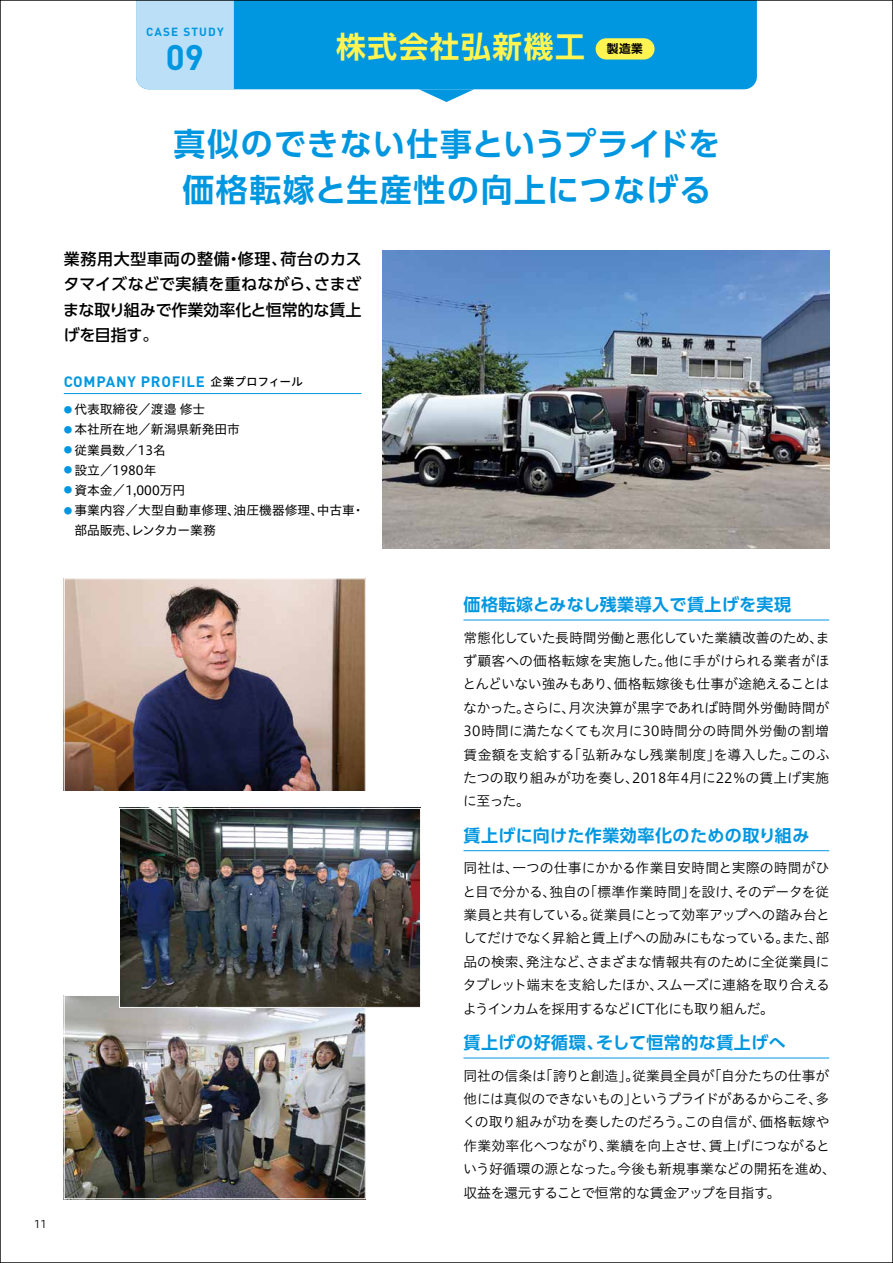
<style>
.page{position:relative;width:893px;height:1263px;background:#fff}
.page>*{position:absolute;margin:0;border:0;box-sizing:border-box;transform-origin:0 0}
.t1{font:700 35.1px "DIN";color:#0097e0}
.t2{font:700 31.95px/46.8px "UD Shin Go Pro De";letter-spacing:.04em;color:#0097e0}
.t3{font:700 29.7px "UD Shin Go Pro De";letter-spacing:.05em;color:#fff452}
.t4{font:700 16.95px "UD Shin Go Pro De";letter-spacing:.03em;color:#0097e0}
.t5{font:500 15.9px/25.5px "UD Shin Go Pro";color:#000;text-align:justify}
.t6{font:700 14.85px "DIN";letter-spacing:.05em;color:#0097e0}
.t7{font:13.8px/23.4px "Hiragino UD Sans Std W3";letter-spacing:-.02em;color:#000;text-align:justify}
.t8{font:12.75px/20.2px "Hiragino UD Sans Std W4";color:#000}
.t9{font:700 11.7px "DIN";letter-spacing:.1em;color:#0097e0}
.t10{font:700 11.7px "UD Shin Go Pro De";color:#000}
.t11{font:10.65px "Hiragino UD Sans Std W3";color:#000}
.s1{font-family:"Hiragino UD Sans Std W5";font-weight:400;font-size:11.7px;color:#000}
.s2{font-size:8.55px;color:#0097e0}
</style>
<div class="page">
<div style="left:234px;top:2px;width:523px;height:87px;background:#0097e0"></div>
<div style="left:136px;top:2px;width:98px;height:87px;background:#bbdff6"></div>
<svg style="left:419px;top:89px;width:55px;height:13px"></svg>
<hr style="left:64px;top:393px;width:297px;height:1px;background:#0097e0">
<img style="left:383px;top:251px;width:446px;height:298px">
<div style="left:596px;top:38px;width:59px;height:22px;background:#fff452;border-radius:11px"></div>
<hr style="left:463px;top:620px;width:366px;height:1px;background:#0097e0">
<hr style="left:463px;top:850px;width:366px;height:1px;background:#0097e0">
<hr style="left:463px;top:1058px;width:366px;height:1px;background:#0097e0">
<img style="left:66px;top:580px;width:298px;height:211px">
<div style="left:64px;top:578px;width:302px;height:221px;border:1px solid #fff"></div>
<img style="left:66px;top:997px;width:298px;height:200px">
<div style="left:64px;top:995px;width:302px;height:204px;border:1px solid #fff"></div>
<img style="left:121px;top:810px;width:298px;height:196px">
<div style="left:119px;top:808px;width:302px;height:200px;border:1px solid #fff"></div>
<p class="t9" style="left:146px;top:23px;width:79px">CASE STUDY</p>
<h1 class="t1" style="left:166px;top:34px;width:40px">09</h1>
<h3 class="t3" style="left:336px;top:23px;width:250px">株式会社弘新機工</h3>
<p class="t10" style="left:607px;top:39px;width:38px">製造業</p>
<h2 class="t2" style="left:174px;top:119px;width:548px">真似のできない仕事というプライドを価格転嫁と生産性の向上につなげる</h2>
<p class="t5" style="left:63px;top:246px;width:300px">業務用大型車両の整備・修理、荷台のカスタマイズなどで実績を重ねながら、さまざまな取り組みで作業効率化と恒常的な賃上げを目指す。</p>
<p class="t6" style="left:64px;top:372px;width:240px">COMPANY PROFILE <span class="s1">企業プロフィール</span></p>
<p class="t8" style="left:64px;top:398px;width:143px"><span class="s2">●</span> 代表取締役／渡邉 修士</p>
<p class="t8" style="left:64px;top:419px;width:178px"><span class="s2">●</span> 本社所在地／新潟県新発田市</p>
<p class="t8" style="left:64px;top:439px;width:104px"><span class="s2">●</span> 従業員数／13名</p>
<p class="t8" style="left:64px;top:459px;width:94px"><span class="s2">●</span> 設立／1980年</p>
<p class="t8" style="left:64px;top:479px;width:123px"><span class="s2">●</span> 資本金／1,000万円</p>
<p class="t8" style="left:74px;top:499px;width:292px;text-indent:-11px"><span class="s2">●</span> 事業内容／大型自動車修理、油圧機器修理、中古車・部品販売、レンタカー業務</p>
<p class="t11" style="left:34px;top:1215px;width:14px">11</p>
<p class="t4" style="left:463px;top:591px;width:329px">価格転嫁とみなし残業導入で賃上げを実現</p>
<p class="t7" style="left:463px;top:625px;width:369px">常態化していた長時間労働と悪化していた業績改善のため、まず顧客への価格転嫁を実施した。他に手がけられる業者がほとんどいない強みもあり、価格転嫁後も仕事が途絶えることはなかった。さらに、月次決算が黒字であれば時間外労働時間が30時間に満たなくても次月に30時間分の時間外労働の割増賃金額を支給する「弘新みなし残業制度」を導入した。このふたつの取り組みが功を奏し、2018年4月に22％の賃上げ実施に至った。</p>
<p class="t4" style="left:463px;top:821px;width:347px">賃上げに向けた作業効率化のための取り組み</p>
<p class="t7" style="left:463px;top:856px;width:369px">同社は、一つの仕事にかかる作業目安時間と実際の時間がひと目で分かる、独自の「標準作業時間」を設け、そのデータを従業員と共有している。従業員にとって効率アップへの踏み台としてだけでなく昇給と賃上げへの励みにもなっている。また、部品の検索、発注など、さまざまな情報共有のために全従業員にタブレット端末を支給したほか、スムーズに連絡を取り合えるようインカムを採用するなどICT化にも取り組んだ。</p>
<p class="t4" style="left:463px;top:1029px;width:324px">賃上げの好循環、そして恒常的な賃上げへ</p>
<p class="t7" style="left:462px;top:1063px;width:375px;text-align:left">同社の信条は「誇りと創造」。従業員全員が「自分たちの仕事が他には真似のできないもの」というプライドがあるからこそ、多くの取り組みが功を奏したのだろう。この自信が、価格転嫁や作業効率化へつながり、業績を向上させ、賃上げにつながるという好循環の源となった。今後も新規事業などの開拓を進め、収益を還元することで恒常的な賃金アップを目指す。</p>
</div>
